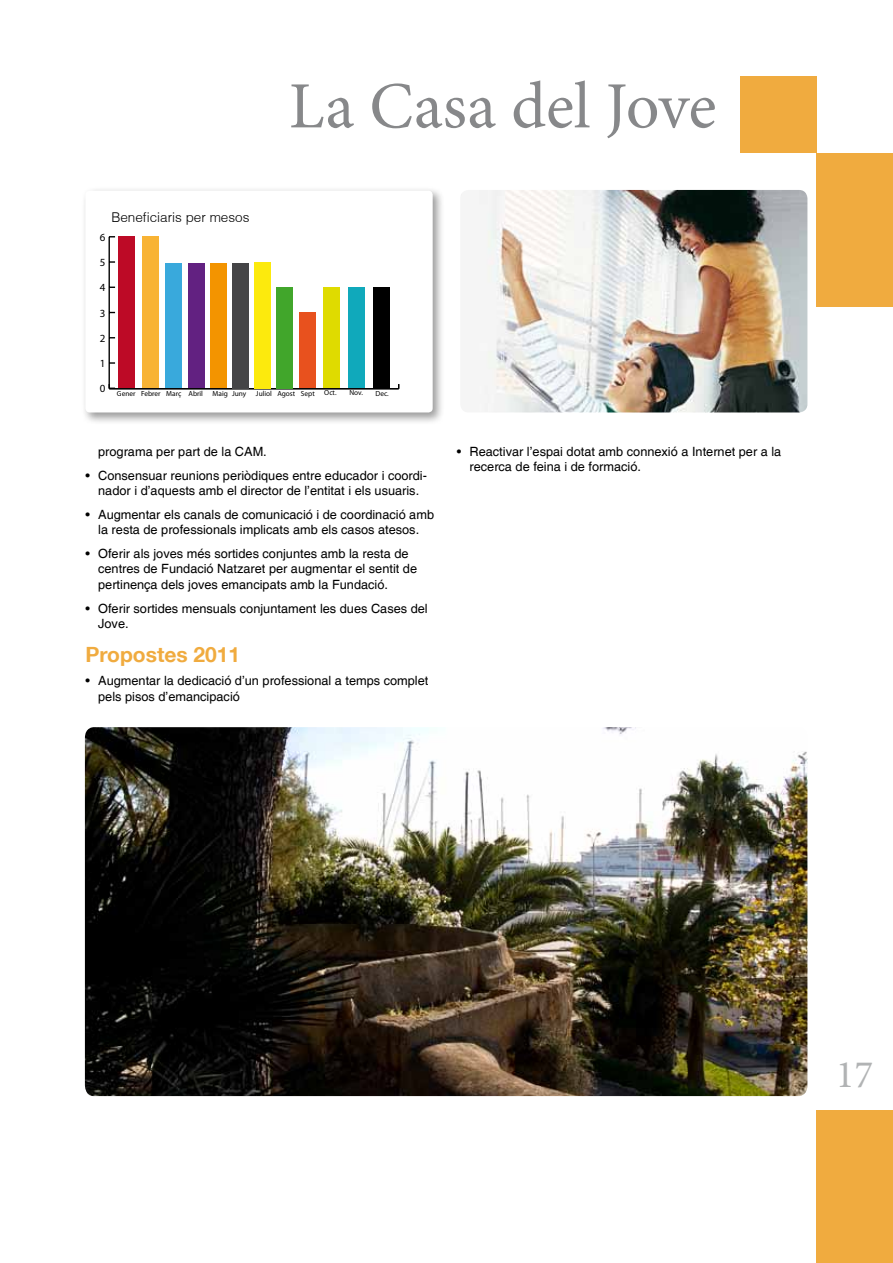
<style>
.page{position:relative;width:893px;height:1263px;background:#fff}
.page>*{position:absolute;margin:0;border:0;box-sizing:border-box;transform-origin:0 0}
.t1{font:66px "Minion Pro";letter-spacing:-.005em;color:#87888a}
.t2{font:39px "Minion Pro";color:#b1b3b4}
.t3{font:700 21px "Helvetica 75";color:#f0ab3f}
.t4{font:300 13.5px "Helvetica";color:#000}
.t5{font:12.75px/15.3px "Helvetica";color:#000}
.t6{font:10.95px "Myriad Pro";color:#000}
.t7{font:7.35px "Myriad Pro";color:#000}
</style>
<div class="page">
<div style="left:740px;top:77px;width:76px;height:76px;background:#f0ab3f"></div>
<div style="left:816px;top:1110px;width:77px;height:153px;background:#f0ab3f"></div>
<div style="left:816px;top:153px;width:77px;height:153px;background:#f0ab3f"></div>
<div style="left:81px;top:187px;width:364px;height:238px;background:#000;opacity:.4"></div>
<div style="left:85px;top:191px;width:348px;height:221px;background:#fff;border-radius:4px"></div>
<hr style="left:109px;top:388px;width:290px;height:1px;background:#000">
<hr style="left:109px;top:237px;width:1px;height:151px;background:#000">
<div style="left:323px;top:287px;width:17px;height:101px;background:#dfdb00"></div>
<div style="left:299px;top:312px;width:17px;height:76px;background:#e8511e"></div>
<div style="left:276px;top:287px;width:17px;height:101px;background:#41a62b"></div>
<div style="left:254px;top:262px;width:17px;height:126px;background:#fcea0d"></div>
<div style="left:232px;top:263px;width:17px;height:125px;background:#454547"></div>
<div style="left:210px;top:263px;width:17px;height:125px;background:#f39400"></div>
<div style="left:188px;top:263px;width:16px;height:125px;background:#622181"></div>
<div style="left:165px;top:263px;width:17px;height:125px;background:#39a9dc"></div>
<div style="left:142px;top:237px;width:17px;height:151px;background:#f8b334"></div>
<div style="left:118px;top:237px;width:17px;height:151px;background:#bd0a26"></div>
<div style="left:373px;top:287px;width:17px;height:102px;background:#000"></div>
<div style="left:348px;top:287px;width:17px;height:101px;background:#10a9bb"></div>
<img style="left:461px;top:190px;width:346px;height:222px">
<img style="left:85px;top:727px;width:722px;height:369px">
<p class="t4" style="left:111px;top:208px;width:140px">Beneficiaris per mesos</p>
<p class="t6" style="left:100px;top:230px;width:7px">6</p>
<p class="t6" style="left:100px;top:256px;width:7px">5</p>
<p class="t6" style="left:100px;top:281px;width:7px">4</p>
<p class="t6" style="left:100px;top:306px;width:7px">3</p>
<p class="t6" style="left:100px;top:331px;width:7px">2</p>
<p class="t6" style="left:100px;top:357px;width:7px">1</p>
<h1 class="t1" style="left:289px;top:62px;width:429px">La Casa del Jove</h1>
<p class="t6" style="left:100px;top:382px;width:7px">0</p>
<p class="t7" style="left:117px;top:389px;width:88px">Gener Febrer Març Abril</p>
<p class="t7" style="left:213px;top:389px;width:35px">Maig Juny</p>
<p class="t7" style="left:256px;top:389px;width:60px">Juliol Agost Sept</p>
<p class="t7" style="left:324px;top:388px;width:14px">Oct.</p>
<p class="t7" style="left:349px;top:388px;width:15px">Nov.</p>
<p class="t7" style="left:375px;top:389px;width:15px">Dec.</p>
<p class="t5" style="left:98px;top:444px;width:170px">programa per part de la CAM.</p>
<p class="t5" style="left:85px;top:468px;width:343px;text-align:center">• Consensuar reunions periòdiques entre educador i coordi&shy;nador i d’aquests amb el director de l’entitat i els usuaris.</p>
<p class="t5" style="left:85px;top:507px;width:350px;text-align:center">• Augmentar els canals de comunicació i de coordinació amb la resta de professionals implicats amb els casos atesos.</p>
<p class="t5" style="left:98px;top:546px;width:320px;text-indent:-13px">• Oferir als joves més sortides conjuntes amb la resta de centres de Fundació Natzaret per augmentar el sentit de pertinença dels joves emancipats amb la Fundació.</p>
<p class="t5" style="left:98px;top:601px;width:331px;text-indent:-13px">• Oferir sortides mensuals conjuntament les dues Cases del<br>Jove.</p>
<h3 class="t3" style="left:85px;top:641px;width:156px">Propostes 2011</h3>
<p class="t5" style="left:98px;top:674px;width:332px;text-indent:-13px">• Augmentar la dedicació d’un professional a temps complet pels pisos d’emancipació</p>
<p class="t5" style="left:470px;top:444px;width:313px;text-indent:-13px">• Reactivar l’espai dotat amb connexió a Internet per a la recerca de feina i de formació.</p>
<h2 class="t2" style="left:836px;top:1049px;width:39px">17</h2>
</div>
